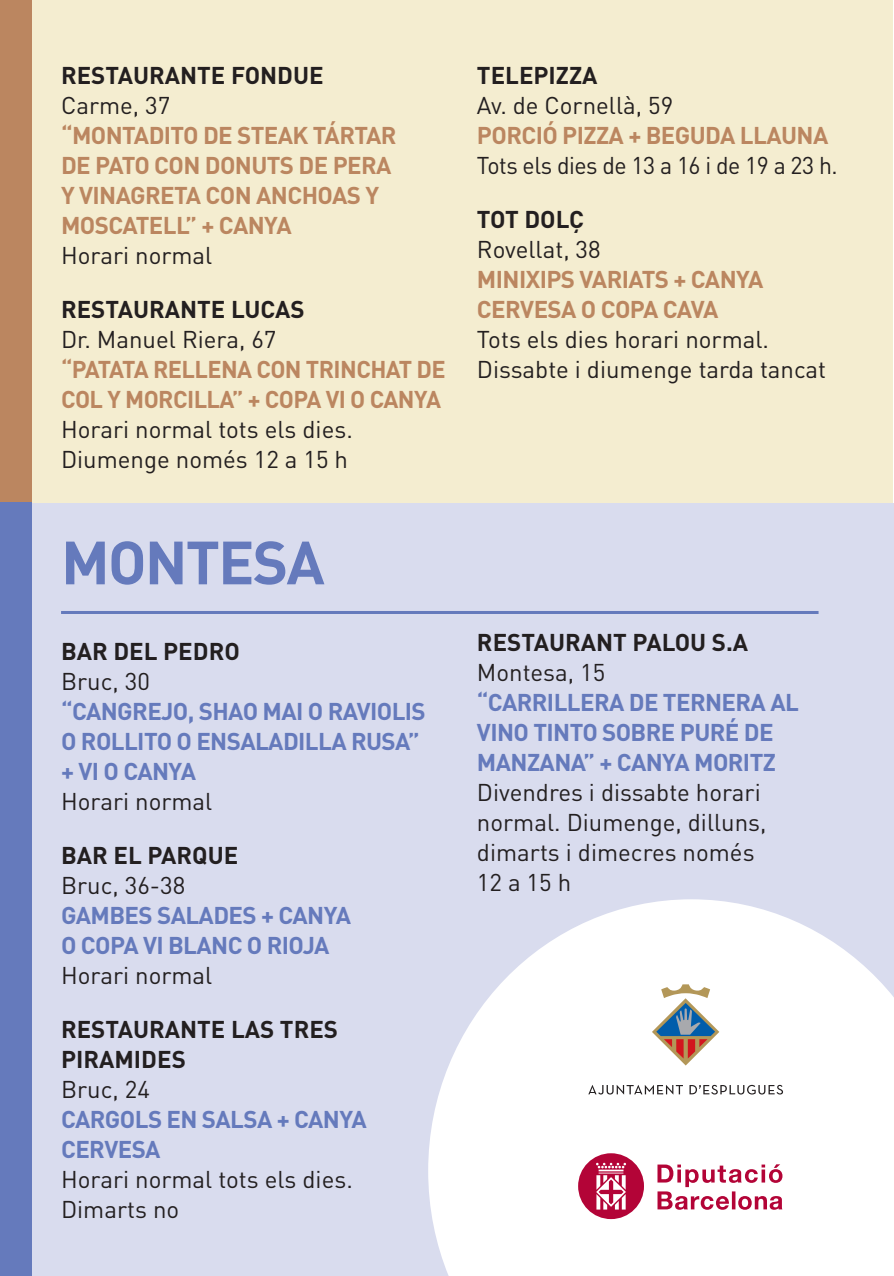
<style>
.page{position:relative;width:894px;height:1276px;background:#fff}
.page>*{position:absolute;margin:0;border:0;box-sizing:border-box;transform-origin:0 0}
.t1{font:700 60px "DIN";letter-spacing:-.03em;color:#657abc}
.salt_-_Copia{font:24px/30px "DIN";color:#231f20}
.tapa_-_Copia{font:700 24px/30px "DIN";letter-spacing:-.025em;color:#bb8660}
.tapa_-_Copia-2{font:700 24px/30px "DIN";letter-spacing:-.025em;color:#657abc}
.bar_-_Copia{font:700 24px/30px "DIN";color:#231f20}
.salt_-_Copia-2{font:24px "DIN";letter-spacing:-.02em;color:#231f20;scale:.96 1}
</style>
<div class="page">
<div style="left:0;top:0;width:892px;height:1236px;background:#f4edd0"></div>
<div style="left:0;top:503px;width:893px;height:773px;background:#d9dcee"></div>
<div style="left:0;top:404px;width:32px;height:872px;background:#657abc"></div>
<div style="left:0;top:0;width:32px;height:501px;background:#bb8660"></div>
<hr style="left:61px;top:611px;width:757px;height:3px;background:#657abc">
<svg style="left:428px;top:899px;width:465px;height:377px;background:#f9f9fc"></svg>
<svg style="left:657px;top:1164px;width:125px;height:46px;background:#e6acbd"></svg>
<svg style="left:578px;top:1153px;width:65px;height:66px;background:#cf6181"></svg>
<svg style="left:588px;top:1085px;width:94px;height:9px"></svg>
<svg style="left:689px;top:1085px;width:93px;height:9px"></svg>
<svg style="left:651px;top:984px;width:68px;height:81px;background:#c3c0be"></svg>
<svg style="left:890px;top:1271px;width:3px;height:5px"></svg>
<p class="bar_-_Copia" style="left:61px;top:59px;width:264px">RESTAURANTE FONDUE</p>
<p class="salt_-_Copia" style="left:61px;top:90px;width:111px">Carme, 37</p>
<p class="tapa_-_Copia" style="left:61px;top:119px;width:337px">“MONTADITO DE STEAK TÁRTAR<br>DE PATO CON DONUTS DE PERA<br>Y VINAGRETA CON ANCHOAS Y<br>MOSCATELL” + CANYA</p>
<p class="salt_-_Copia" style="left:61px;top:240px;width:153px">Horari normal</p>
<p class="bar_-_Copia" style="left:61px;top:293px;width:245px">RESTAURANTE LUCAS</p>
<p class="salt_-_Copia" style="left:61px;top:324px;width:217px">Dr. Manuel Riera, 67</p>
<p class="tapa_-_Copia" style="left:61px;top:353px;width:386px">“PATATA RELLENA CON TRINCHAT DE<br>COL Y MORCILLA” + COPA VI O CANYA</p>
<p class="salt_-_Copia" style="left:61px;top:414px;width:293px">Horari normal tots els dies.<br>Diumenge només 12 a 15 h</p>
<p class="t1" style="left:61px;top:523px;width:265px">MONTESA</p>
<p class="bar_-_Copia" style="left:61px;top:635px;width:180px">BAR DEL PEDRO</p>
<p class="salt_-_Copia" style="left:61px;top:666px;width:90px">Bruc, 30</p>
<p class="tapa_-_Copia-2" style="left:61px;top:695px;width:366px">“CANGREJO, SHAO MAI O RAVIOLIS</p>
<p class="tapa_-_Copia-2" style="left:61px;top:725px;width:360px">O ROLLITO O ENSALADILLA RUSA”</p>
<p class="tapa_-_Copia-2" style="left:61px;top:755px;width:136px">+ VI O CANYA</p>
<p class="salt_-_Copia" style="left:61px;top:786px;width:153px">Horari normal</p>
<p class="bar_-_Copia" style="left:61px;top:839px;width:179px">BAR EL PARQUE</p>
<p class="salt_-_Copia" style="left:61px;top:870px;width:126px">Bruc, 36-38</p>
<p class="tapa_-_Copia-2" style="left:61px;top:899px;width:291px">GAMBES SALADES + CANYA</p>
<p class="tapa_-_Copia-2" style="left:61px;top:929px;width:270px">O COPA VI BLANC O RIOJA</p>
<p class="salt_-_Copia" style="left:61px;top:960px;width:153px">Horari normal</p>
<p class="bar_-_Copia" style="left:61px;top:1013px;width:278px">RESTAURANTE LAS TRES<br>PIRAMIDES</p>
<p class="salt_-_Copia" style="left:61px;top:1074px;width:90px">Bruc, 24</p>
<p class="tapa_-_Copia-2" style="left:61px;top:1103px;width:307px">CARGOLS EN SALSA + CANYA<br>CERVESA</p>
<p class="salt_-_Copia" style="left:61px;top:1164px;width:293px">Horari normal tots els dies.</p>
<p class="salt_-_Copia" style="left:61px;top:1194px;width:120px">Dimarts no</p>
<p class="bar_-_Copia" style="left:477px;top:59px;width:122px">TELEPIZZA</p>
<p class="salt_-_Copia" style="left:477px;top:90px;width:198px">Av. de Cornellà, 59</p>
<p class="tapa_-_Copia" style="left:477px;top:119px;width:353px">PORCIÓ PIZZA + BEGUDA LLAUNA</p>
<p class="salt_-_Copia-2" style="left:477px;top:150px;width:377px">Tots els dies de 13 a 16 i de 19 a 23 h.</p>
<p class="bar_-_Copia" style="left:477px;top:203px;width:109px">TOT DOLÇ</p>
<p class="salt_-_Copia" style="left:477px;top:234px;width:125px">Rovellat, 38</p>
<p class="tapa_-_Copia" style="left:477px;top:263px;width:288px">MINIXIPS VARIATS + CANYA<br>CERVESA O COPA CAVA</p>
<p class="salt_-_Copia" style="left:477px;top:324px;width:350px">Tots els dies horari normal.<br>Dissabte i diumenge tarda tancat</p>
<p class="bar_-_Copia" style="left:477px;top:626px;width:273px">RESTAURANT PALOU S.A</p>
<p class="salt_-_Copia" style="left:477px;top:657px;width:130px">Montesa, 15</p>
<p class="tapa_-_Copia-2" style="left:477px;top:686px;width:323px">“CARRILLERA DE TERNERA AL<br>VINO TINTO SOBRE PURÉ DE<br>MANZANA” + CANYA MORITZ</p>
<p class="salt_-_Copia" style="left:477px;top:777px;width:291px">Divendres i dissabte horari normal. Diumenge, dilluns, dimarts i dimecres només<br>12 a 15 h</p>
</div>
